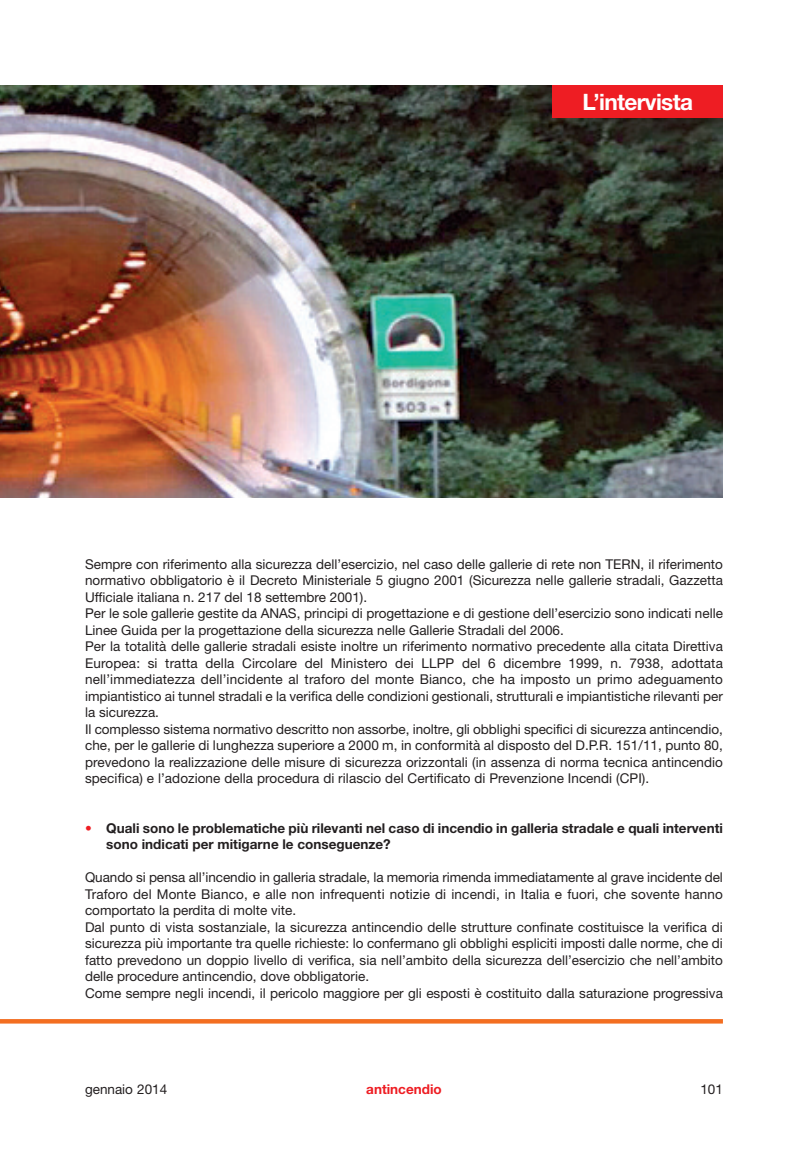
<style>
.page{position:relative;width:808px;height:1149px;background:#fff}
.page>*{position:absolute;margin:0;border:0;box-sizing:border-box;transform-origin:0 0}
.t1{font:700 22.65px "Helvetica Neue";letter-spacing:-.03em;color:#fff}
.t2{font:13.5px/16.5px "Helvetica Neue";color:#231f20}
.t3{font:700 13.5px/16.5px "Helvetica Neue";color:#231f20}
.t4{font:700 13.5px "Helvetica Neue";color:#ee1d23}
.s1{font-weight:400;color:#ee1d23}
</style>
<div class="page">
<img style="left:0;top:85px;width:723px;height:412px">
<svg style="left:0;top:1019px;width:723px;height:4px;background:#f37025"></svg>
<div style="left:553px;top:85px;width:170px;height:32px;background:#ee1d23"></div>
<h1 class="t1" style="left:582px;top:88px;width:112px">L’intervista</h1>
<p class="t2" style="left:85px;top:555px;width:639px">Sempre con riferimento alla sicurezza dell’esercizio, nel caso delle gallerie di rete non TERN, il riferimento normativo obbligatorio è il Decreto Ministeriale 5 giugno 2001 (Sicurezza nelle gallerie stradali, Gazzetta Ufficiale italiana n. 217 del 18 settembre 2001).<br>Per le sole gallerie gestite da ANAS, principi di progettazione e di gestione dell’esercizio sono indicati nelle Linee Guida per la progettazione della sicurezza nelle Gallerie Stradali del 2006.<br>Per la totalità delle gallerie stradali esiste inoltre un riferimento normativo precedente alla citata Direttiva Europea: si tratta della Circolare del Ministero dei LLPP del 6 dicembre 1999, n. 7938, adottata nell’immediatezza dell’incidente al traforo del monte Bianco, che ha imposto un primo adeguamento impiantistico ai tunnel stradali e la verifica delle condizioni gestionali, strutturali e impiantistiche rilevanti per la sicurezza.<br>Il complesso sistema normativo descritto non assorbe, inoltre, gli obblighi specifici di sicurezza antincendio, che, per le gallerie di lunghezza superiore a 2000 m, in conformità al disposto del D.P.R. 151/11, punto 80, prevedono la realizzazione delle misure di sicurezza orizzontali (in assenza di norma tecnica antincendio specifica) e l’adozione della procedura di rilascio del Certificato di Prevenzione Incendi (CPI).</p>
<p class="t3" style="left:106px;top:819px;width:618px;text-indent:-21px"><span class="s1">•</span> Quali sono le problematiche più rilevanti nel caso di incendio in galleria stradale e quali interventi sono indicati per mitigarne le conseguenze?</p>
<p class="t2" style="left:85px;top:868px;width:639px">Quando si pensa all’incendio in galleria stradale, la memoria rimenda immediatamente al grave incidente del Traforo del Monte Bianco, e alle non infrequenti notizie di incendi, in Italia e fuori, che sovente hanno comportato la perdita di molte vite.<br>Dal punto di vista sostanziale, la sicurezza antincendio delle strutture confinate costituisce la verifica di sicurezza più importante tra quelle richieste: lo confermano gli obblighi espliciti imposti dalle norme, che di fatto prevedono un doppio livello di verifica, sia nell’ambito della sicurezza dell’esercizio che nell’ambito delle procedure antincendio, dove obbligatorie.<br>Come sempre negli incendi, il pericolo maggiore per gli esposti è costituito dalla saturazione progressiva</p>
<p class="t2" style="left:85px;top:1080px;width:84px">gennaio 2014</p>
<p class="t4" style="left:366px;top:1080px;width:77px">antincendio</p>
<p class="t2" style="left:700px;top:1080px;width:24px">101</p>
</div>
